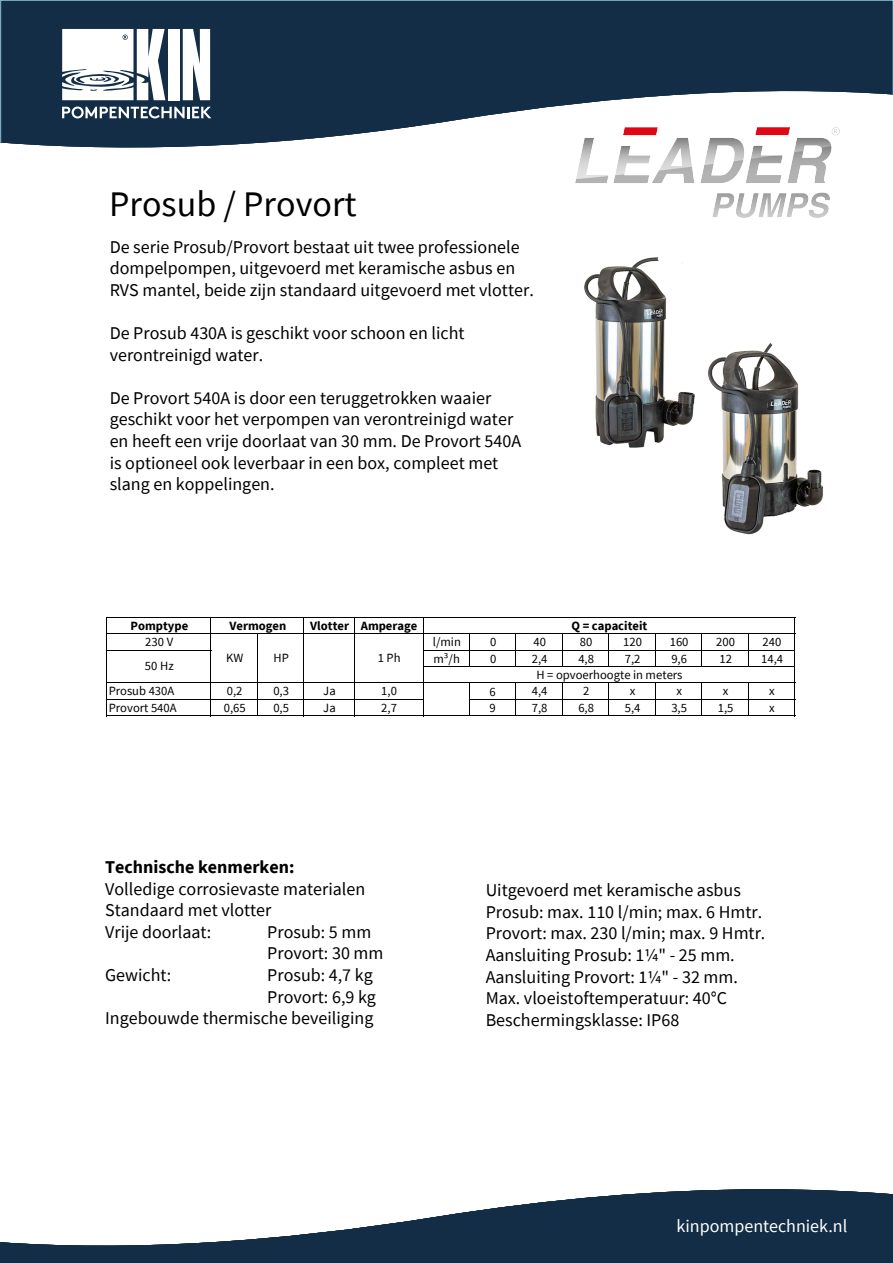
<style>
.page{position:relative;width:893px;height:1263px;background:#fff}
.page>*{position:absolute;margin:0;border:0;box-sizing:border-box;transform-origin:0 0}
.t1{font:36px "Source Sans Pro";color:#000}
.t2{font:18px/21.6px "Source Sans Pro";color:#000}
.t3{font:18px "Source Sans Pro";color:#000}
.t4{font:18px "Source Sans Pro";color:#fff}
.t5{font:700 18px "Source Sans Pro";color:#000}
.t6{font:12.6px "Source Sans Pro";color:#000}
.t7{font:700 12.6px "Source Sans Pro";color:#000}
</style>
<div class="page">
<svg style="left:0;top:0;width:892px;height:148px"></svg>
<svg style="left:0;top:1189px;width:892px;height:74px;fill:#132d46"></svg>
<svg style="left:62px;top:107px;width:149px;height:11px"></svg>
<div style="left:168px;top:29px;width:11px;height:71px;background:#fff"></div>
<svg style="left:183px;top:29px;width:27px;height:71px"></svg>
<svg style="left:62px;top:29px;width:103px;height:71px"></svg>
<img style="left:575px;top:127px;width:264px;height:90px">
<img style="left:722px;top:343px;width:101px;height:192px">
<img style="left:584px;top:257px;width:163px;height:204px">
<hr style="left:107px;top:650px;width:104px;height:1px;background:#000">
<hr style="left:469px;top:634px;width:1px;height:33px;background:#000">
<hr style="left:515px;top:634px;width:1px;height:33px;background:#000">
<hr style="left:562px;top:634px;width:1px;height:33px;background:#000">
<hr style="left:608px;top:634px;width:1px;height:33px;background:#000">
<hr style="left:655px;top:634px;width:1px;height:33px;background:#000">
<hr style="left:701px;top:634px;width:1px;height:33px;background:#000">
<hr style="left:747px;top:634px;width:1px;height:33px;background:#000">
<hr style="left:107px;top:699px;width:316px;height:1px;background:#000">
<hr style="left:106px;top:617px;width:1px;height:99px;background:#000">
<hr style="left:210px;top:618px;width:1px;height:98px;background:#000">
<hr style="left:303px;top:618px;width:1px;height:98px;background:#000">
<hr style="left:353px;top:618px;width:1px;height:98px;background:#000">
<hr style="left:422px;top:618px;width:1px;height:98px;background:#000">
<hr style="left:794px;top:618px;width:1px;height:98px;background:#000">
<hr style="left:257px;top:634px;width:1px;height:82px;background:#000">
<hr style="left:469px;top:683px;width:1px;height:33px;background:#000">
<hr style="left:515px;top:683px;width:1px;height:33px;background:#000">
<hr style="left:562px;top:683px;width:1px;height:33px;background:#000">
<hr style="left:608px;top:683px;width:1px;height:33px;background:#000">
<hr style="left:655px;top:683px;width:1px;height:33px;background:#000">
<hr style="left:701px;top:683px;width:1px;height:33px;background:#000">
<hr style="left:747px;top:683px;width:1px;height:33px;background:#000">
<hr style="left:107px;top:617px;width:688px;height:1px;background:#000">
<hr style="left:107px;top:633px;width:688px;height:1px;background:#000">
<hr style="left:423px;top:650px;width:372px;height:1px;background:#000">
<hr style="left:423px;top:666px;width:372px;height:1px;background:#000">
<hr style="left:107px;top:683px;width:688px;height:1px;background:#000">
<hr style="left:470px;top:699px;width:325px;height:1px;background:#000">
<hr style="left:107px;top:715px;width:688px;height:1px;background:#000">
<h1 class="t1" style="left:109px;top:181px;width:249px">Prosub / Provort</h1>
<p class="t2" style="left:110px;top:236px;width:425px">De serie Prosub/Provort bestaat uit twee professionele dompelpompen, uitgevoerd met keramische asbus en<br>RVS mantel, beide zijn standaard uitgevoerd met vlotter.</p>
<p class="t2" style="left:110px;top:322px;width:356px">De Prosub 430A is geschikt voor schoon en licht verontreinigd water.</p>
<p class="t2" style="left:110px;top:387px;width:413px">De Provort 540A is door een teruggetrokken waaier geschikt voor het verpompen van verontreinigd water en heeft een vrije doorlaat van 30 mm. De Provort 540A is optioneel ook leverbaar in een box, compleet met slang en koppelingen.</p>
<p class="t7" style="left:229px;top:618px;width:58px">Vermogen</p>
<p class="t7" style="left:571px;top:618px;width:77px">Q = capaciteit</p>
<p class="t6" style="left:536px;top:667px;width:148px">H = opvoerhoogte in meters</p>
<p class="t7" style="left:130px;top:618px;width:59px">Pomptype</p>
<p class="t7" style="left:310px;top:618px;width:109px">Vlotter Amperage</p>
<p class="t6" style="left:145px;top:634px;width:29px">230 V</p>
<p class="t6" style="left:433px;top:634px;width:30px">l/min</p>
<p class="t6" style="left:490px;top:634px;width:8px">0</p>
<p class="t6" style="left:533px;top:634px;width:14px">40</p>
<p class="t6" style="left:580px;top:634px;width:14px">80</p>
<p class="t6" style="left:623px;top:634px;width:20px">120</p>
<p class="t6" style="left:669px;top:634px;width:20px">160</p>
<p class="t6" style="left:716px;top:634px;width:20px">200</p>
<p class="t6" style="left:762px;top:634px;width:20px">240</p>
<p class="t6" style="left:433px;top:650px;width:28px">m³/h</p>
<p class="t6" style="left:490px;top:650px;width:8px">0</p>
<p class="t6" style="left:532px;top:650px;width:17px">2,4</p>
<p class="t6" style="left:578px;top:650px;width:17px">4,8</p>
<p class="t6" style="left:625px;top:650px;width:17px">7,2</p>
<p class="t6" style="left:671px;top:650px;width:17px">9,6</p>
<p class="t6" style="left:719px;top:650px;width:14px">12</p>
<p class="t6" style="left:761px;top:650px;width:23px">14,4</p>
<p class="t6" style="left:109px;top:683px;width:67px">Prosub 430A</p>
<p class="t6" style="left:227px;top:683px;width:17px">0,2</p>
<p class="t6" style="left:273px;top:683px;width:17px">0,3</p>
<p class="t6" style="left:323px;top:683px;width:14px">Ja</p>
<p class="t6" style="left:381px;top:683px;width:17px">1,0</p>
<p class="t6" style="left:489px;top:683px;width:8px">6</p>
<p class="t6" style="left:532px;top:683px;width:17px">4,4</p>
<p class="t6" style="left:583px;top:683px;width:8px">2</p>
<p class="t6" style="left:630px;top:683px;width:7px">x</p>
<p class="t6" style="left:676px;top:683px;width:7px">x</p>
<p class="t6" style="left:722px;top:683px;width:7px">x</p>
<p class="t6" style="left:769px;top:683px;width:7px">x</p>
<p class="t6" style="left:109px;top:699px;width:69px">Provort 540A</p>
<p class="t6" style="left:224px;top:699px;width:23px">0,65</p>
<p class="t6" style="left:273px;top:699px;width:17px">0,5</p>
<p class="t6" style="left:323px;top:699px;width:14px">Ja</p>
<p class="t6" style="left:381px;top:699px;width:17px">2,7</p>
<p class="t6" style="left:489px;top:700px;width:8px">9</p>
<p class="t6" style="left:532px;top:699px;width:17px">7,8</p>
<p class="t6" style="left:578px;top:699px;width:17px">6,8</p>
<p class="t6" style="left:625px;top:699px;width:17px">5,4</p>
<p class="t6" style="left:671px;top:699px;width:17px">3,5</p>
<p class="t6" style="left:717px;top:699px;width:17px">1,5</p>
<p class="t6" style="left:769px;top:699px;width:7px">x</p>
<p class="t6" style="left:226px;top:650px;width:19px">KW</p>
<p class="t6" style="left:273px;top:650px;width:17px">HP</p>
<p class="t6" style="left:377px;top:650px;width:24px">1 Ph</p>
<p class="t6" style="left:145px;top:658px;width:30px">50 Hz</p>
<p class="t5" style="left:105px;top:855px;width:191px">Technische kenmerken:</p>
<p class="t2" style="left:105px;top:878px;width:262px">Volledige corrosievaste materialen<br>Standaard met vlotter<br>Vrije doorlaat:</p>
<p class="t2" style="left:267px;top:921px;width:118px">Prosub: 5 mm<br>Provort: 30 mm</p>
<p class="t2" style="left:105px;top:964px;width:67px">Gewicht:</p>
<p class="t2" style="left:267px;top:964px;width:110px">Prosub: 4,7 kg<br>Provort: 6,9 kg</p>
<p class="t3" style="left:105px;top:1007px;width:270px">Ingebouwde thermische beveiliging</p>
<p class="t2" style="left:485px;top:879px;width:281px">Uitgevoerd met keramische asbus Prosub: max. 110 l/min; max. 6 Hmtr.<br>Provort: max. 230 l/min; max. 9 Hmtr.<br>Aansluiting Prosub: 1¼" - 25 mm.<br>Aansluiting Provort: 1¼" - 32 mm.<br>Max. vloeistoftemperatuur: 40°C Beschermingsklasse: IP68</p>
<p class="t4" style="left:676px;top:1215px;width:172px">kinpompentechniek.nl</p>
</div>
